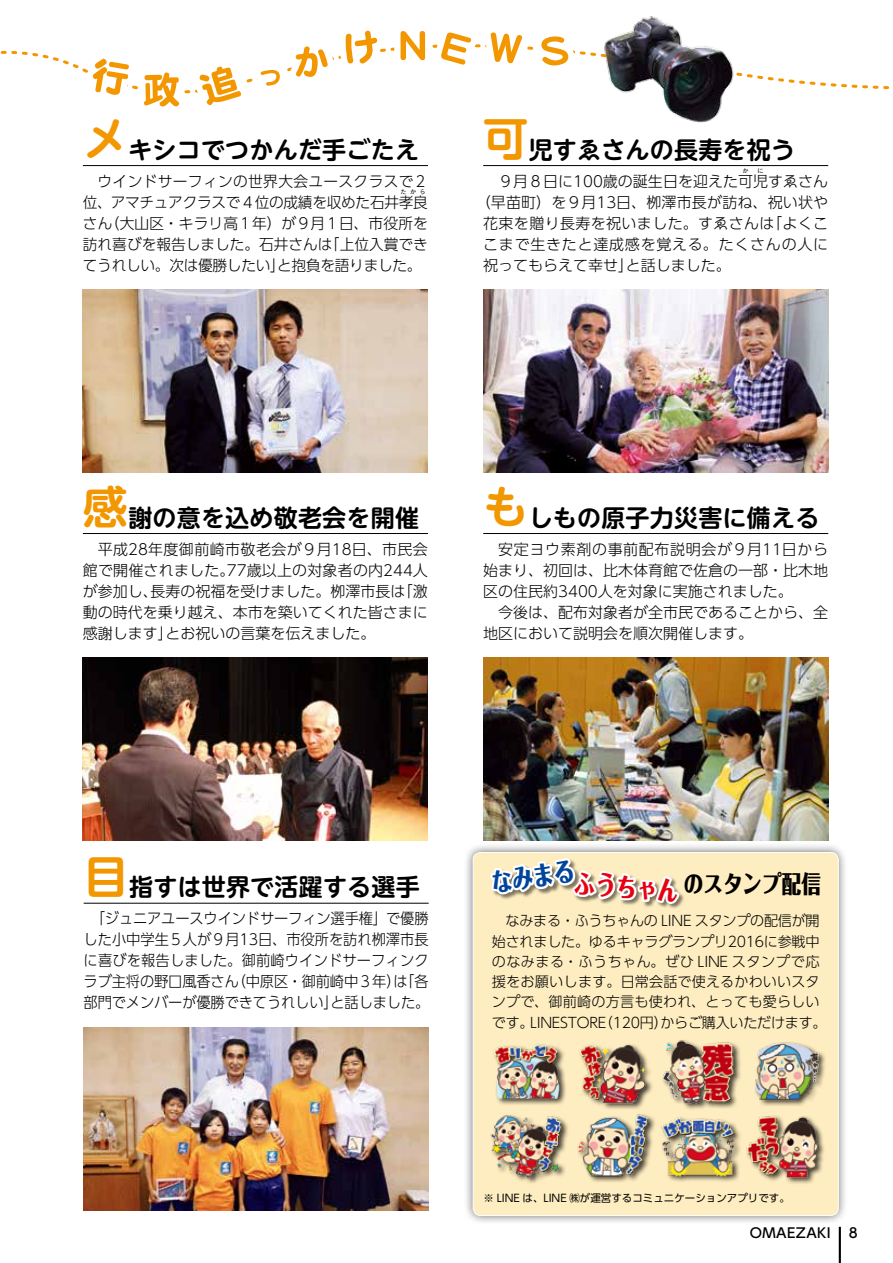
<style>
.page{position:relative;width:893px;height:1263px;background:#fff}
.page>*{position:absolute;margin:0;border:0;box-sizing:border-box;transform-origin:0 0}
.t1{font:800 25.5px "Folk Pro";color:#e60012;scale:.81 1}
.t2{font:800 25.5px "Folk Pro";color:#00449b;scale:.81 1}
.t3{font:700 24px "UD Shin M Go Pro De";letter-spacing:.01em;color:#000}
.t4{font:800 24px "Folk Pro";letter-spacing:.01em;color:#000;scale:.81 1}
.t5{font:300 15px/21px "UD Shin Go Pro";color:#000;text-align:justify}
.t6{font:300 15px/21px "UD Shin Go Pro";color:#000;text-align:center;scale:.95 1}
.t7{font:300 15px/21px "UD Shin Go Pro";letter-spacing:-.02em;color:#000;text-align:right}
.t8{font:300 15px "UD Shin Go Pro";letter-spacing:.04em;color:#000}
.t9{font:300 14.25px/20.2px "UD Shin Go Pro";letter-spacing:-.015em;color:#000}
.t10{font:500 13.5px "UD Shin Go Pro";letter-spacing:.035em;color:#000}
.t11{font:10.5px "UD Shin Go Pro";color:#000}
.t12{font:300 6px "UD Shin Go Pro";color:#000}
.s1{font-size:45px;color:#f39700}
</style>
<div class="page">
<hr style="left:83px;top:165px;width:345px;height:1px;background:#000">
<hr style="left:483px;top:165px;width:345px;height:1px;background:#000">
<img style="left:83px;top:289px;width:345px;height:183px">
<hr style="left:83px;top:533px;width:345px;height:1px;background:#000">
<hr style="left:483px;top:533px;width:345px;height:1px;background:#000">
<img style="left:483px;top:657px;width:345px;height:183px">
<hr style="left:84px;top:903px;width:345px;height:1px;background:#000">
<img style="left:84px;top:1027px;width:345px;height:183px">
<img style="left:483px;top:289px;width:345px;height:183px">
<img style="left:83px;top:657px;width:345px;height:183px">
<div style="left:463px;top:842px;width:385px;height:383px;background:#000;opacity:.6"></div>
<div style="left:473px;top:852px;width:365px;height:363px;background:#feedc0;border-radius:8px"></div>
<img style="left:755px;top:1042px;width:70px;height:64px">
<div style="left:579px;top:1043px;width:75px;height:67px;background:#000;opacity:.75"></div>
<div style="left:661px;top:1039px;width:81px;height:71px;background:#000;opacity:.75"></div>
<div style="left:492px;top:1042px;width:75px;height:64px;background:#000;opacity:.75"></div>
<div style="left:746px;top:1114px;width:80px;height:71px;background:#000;opacity:.75"></div>
<div style="left:577px;top:1112px;width:79px;height:71px;background:#000;opacity:.75"></div>
<div style="left:661px;top:1115px;width:81px;height:68px;background:#000;opacity:.75"></div>
<div style="left:490px;top:1114px;width:79px;height:71px;background:#000;opacity:.75"></div>
<div style="left:573px;top:871px;width:112px;height:39px;background:#000;opacity:.5"></div>
<img style="left:488px;top:824px;width:194px;height:86px">
<hr style="left:839px;top:1227px;width:2px;height:36px;background:#000">
<svg style="left:0;top:44px;width:890px;height:50px"></svg>
<svg style="left:535px;top:36px;width:39px;height:35px"></svg>
<svg style="left:485px;top:32px;width:43px;height:37px"></svg>
<svg style="left:395px;top:31px;width:82px;height:40px"></svg>
<svg style="left:340px;top:30px;width:43px;height:40px"></svg>
<svg style="left:255px;top:44px;width:79px;height:48px"></svg>
<svg style="left:194px;top:61px;width:53px;height:45px"></svg>
<svg style="left:87px;top:53px;width:98px;height:54px"></svg>
<img style="left:602px;top:16px;width:136px;height:107px">
<p class="t3" style="left:83px;top:130px;width:338px"><span class="s1">メ</span>キシコでつかんだ手ごたえ</p>
<p class="t7" style="left:83px;top:170px;width:347px">ウインドサーフィンの世界大会ユースクラスで２位、アマチュアクラスで４位の成績を収めた石井孝良</p>
<p class="t12" style="left:401px;top:187px;width:27px">たから</p>
<p class="t5" style="left:83px;top:212px;width:346px">さん（大山区・キラリ高１年）が９月１日、市役所を訪れ喜びを報告しました。石井さんは「上位入賞できてうれしい。次は優勝したい」と抱負を語りました。</p>
<p class="t3" style="left:483px;top:130px;width:313px"><span class="s1">可</span>児すゑさんの長寿を祝う</p>
<p class="t5" style="left:498px;top:170px;width:331px">９月８日に100歳の誕生日を迎えた可児すゑさん</p>
<p class="t12" style="left:743px;top:166px;width:7px">か</p>
<p class="t12" style="left:758px;top:166px;width:7px">に</p>
<p class="t5" style="left:483px;top:191px;width:347px;text-indent:-8px">（早苗町）を９月13日、栁澤市長が訪ね、祝い状や花束を贈り長寿を祝いました。すゑさんは「よくここまで生きたと達成感を覚える。たくさんの人に祝ってもらえて幸せ」と話しました。</p>
<p class="t3" style="left:83px;top:498px;width:338px"><span class="s1">感</span>謝の意を込め敬老会を開催</p>
<p class="t5" style="left:83px;top:538px;width:347px;text-indent:15px">平成28年度御前崎市敬老会が９月18日、市民会館で開催されました。77歳以上の対象者の内244人が参加し、長寿の祝福を受けました。栁澤市長は「激動の時代を乗り越え、本市を築いてくれた皆さまに感謝します」とお祝いの言葉を伝えました。</p>
<p class="t3" style="left:483px;top:498px;width:338px"><span class="s1">も</span>しもの原子力災害に備える</p>
<p class="t8" style="left:498px;top:537px;width:332px">安定ヨウ素剤の事前配布説明会が９月11日から</p>
<p class="t5" style="left:483px;top:559px;width:347px">始まり、初回は、比木体育館で佐倉の一部・比木地</p>
<p class="t5" style="left:483px;top:580px;width:311px">区の住民約3400人を対象に実施されました。</p>
<p class="t5" style="left:498px;top:601px;width:332px">今後は、配布対象者が全市民であることから、全</p>
<p class="t5" style="left:483px;top:622px;width:271px">地区において説明会を順次開催します。</p>
<p class="t3" style="left:84px;top:868px;width:338px"><span class="s1">目</span>指すは世界で活躍する選手</p>
<p class="t6" style="left:84px;top:908px;width:365px">「ジュニアユースウインドサーフィン選手権」で優勝した小中学生５人が９月13日、市役所を訪れ栁澤市長に喜びを報告しました。御前崎ウインドサーフィンクラブ主将の野口風香さん（中原区・御前崎中３年）は「各部門でメンバーが優勝できてうれしい」と話しました。</p>
<p class="t9" style="left:492px;top:910px;width:336px">　なみまる・ふうちゃんの LINE スタンプの配信が開始されました。ゆるキャラグランプリ2016に参戦中のなみまる・ふうちゃん。ぜひ LINE スタンプで応援をお願いします。日常会話で使えるかわいいスタンプで、御前崎の方言も使われ、とっても愛らしいです。LINESTORE（120円）からご購入いただけます。</p>
<p class="t2" style="left:489px;top:861px;width:104px;rotate:-8deg">なみまる</p>
<p class="t1" style="left:576px;top:862px;width:130px;rotate:4deg">ふうちゃん</p>
<p class="t4" style="left:684px;top:863px;width:171px">のスタンプ配信</p>
<p class="t11" style="left:484px;top:1189px;width:308px">※ LINE は、LINE ㈱が運営するコミュニケーションアプリです。</p>
<p class="t10" style="left:750px;top:1221px;width:83px">OMAEZAKI</p>
<p class="t10" style="left:849px;top:1221px;width:10px">8</p>
</div>
